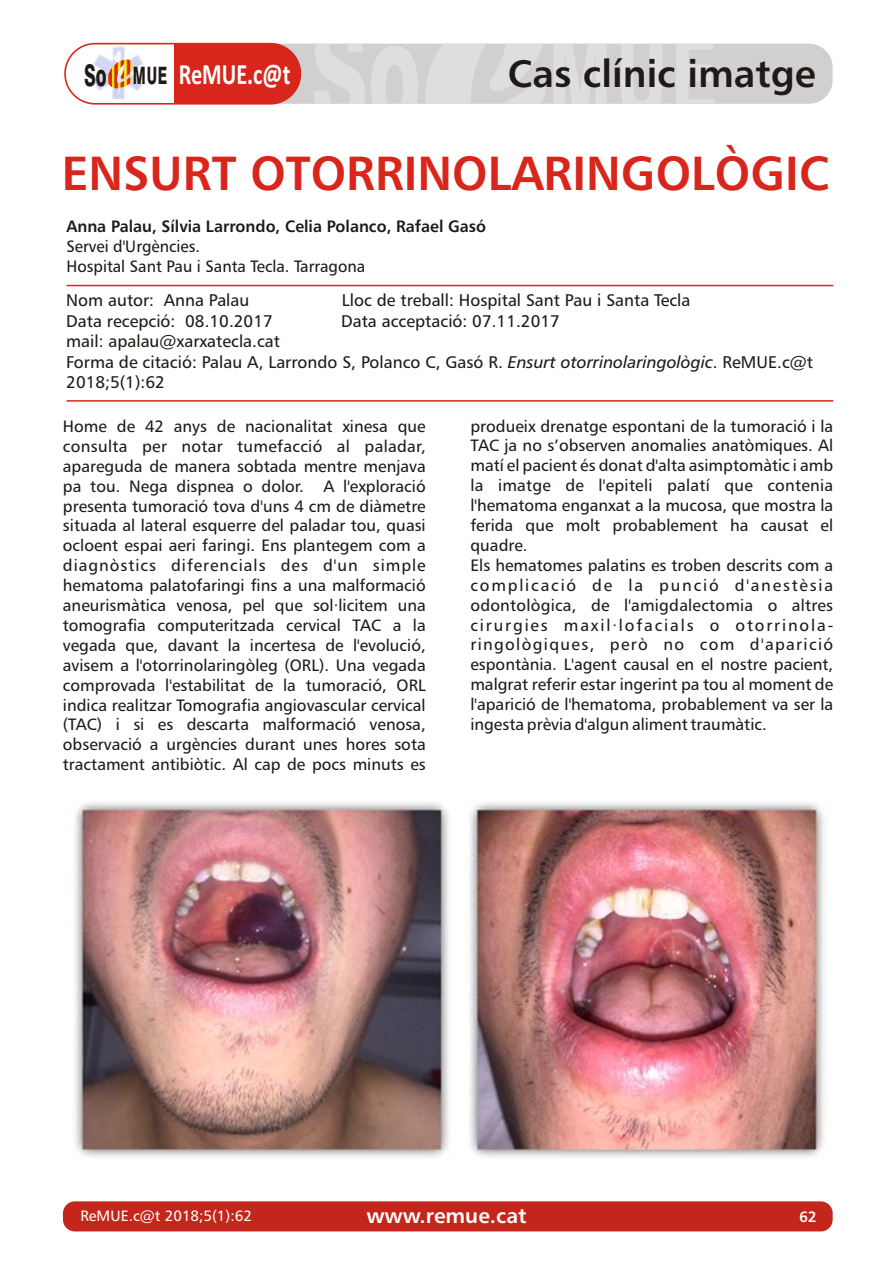
<style>
.page{position:relative;width:893px;height:1263px;background:#fff}
.page>*{position:absolute;margin:0;border:0;box-sizing:border-box;transform-origin:0 0}
.t1{font:48px "Humanist 777 BT Roman B,Bold";color:#d9261c}
.t2{font:38.25px "Humanist 777 BT Roman B,Bold";color:#1f1a17}
.t3{font:700 29.55px "Calibri";color:#fff;scale:.76 1}
.t4{font:21px "Humanist 777 BT Roman B,Bold";color:#fff}
.t5{font:16.95px/20.5px "Humanist 777 BT Roman B";color:#1f1a17}
.t6{font:16.5px/20px "Humanist 777 BT Roman B";color:#1f1a17}
.t7{font:16.5px "Humanist 777 BT Roman B,Bold";color:#1f1a17}
.t8{font:15px "Humanist 777 BT Roman B";color:#fff}
.t9{font:15px "Humanist 777 BT Roman B,Bold";color:#fff}
.s1{font-family:"Swiss 721 BT";font-weight:800;font-size:29.85px;color:#1f1a17}
.s2{font-family:"Swiss 721 BT";font-weight:800;font-size:24px;color:#1f1a17}
.s3{font-family:"Humanist 777 BT Roman B,Italic"}
</style>
<div class="page">
<hr style="left:66px;top:285px;width:767px;height:1px;background:#d9261c">
<hr style="left:66px;top:400px;width:767px;height:2px;background:#d9261c">
<div style="left:63px;top:1201px;width:770px;height:30px;background:#c4261c;border-radius:12px"></div>
<svg style="left:64px;top:43px;width:769px;height:62px;background:#dcbdbb"></svg>
<img style="left:74px;top:802px;width:752px;height:355px">
<h3 class="t3" style="left:84px;top:62px;width:273px"><span class="s1">So</span> <span class="s2">MUE</span> ReMUE.c@t</h3>
<h2 class="t2" style="left:508px;top:58px;width:309px">Cas clínic imatge</h2>
<h1 class="t1" style="left:62px;top:154px;width:769px">ENSURT OTORRINOLARINGOLÒGIC</h1>
<p class="t7" style="left:66px;top:219px;width:421px">Anna Palau, Sílvia Larrondo, Celia Polanco, Rafael Gasó</p>
<p class="t6" style="left:66px;top:238px;width:300px">Servei d'Urgències.<br>Hospital Sant Pau i Santa Tecla. Tarragona</p>
<p class="t5" style="left:66px;top:292px;width:185px">Nom autor: Anna Palau</p>
<p class="t5" style="left:342px;top:292px;width:350px">Lloc de treball: Hospital Sant Pau i Santa Tecla</p>
<p class="t5" style="left:66px;top:312px;width:208px">Data recepció: 08.10.2017</p>
<p class="t5" style="left:341px;top:312px;width:220px">Data acceptació: 07.11.2017</p>
<p class="t5" style="left:66px;top:333px;width:748px">mail: apalau@xarxatecla.cat<br>Forma de citació: Palau A, Larrondo S, Polanco C, Gasó R. <span class="s3">Ensurt otorrinolaringològic</span>. ReMUE.c@t<br>2018;5(1):62</p>
<p class="t6" style="left:63px;top:418px;width:364px;text-align:justify">Home de 42 anys de nacionalitat xinesa que consulta per notar tumefacció al paladar, apareguda de manera sobtada mentre menjava pa tou. Nega dispnea o dolor. A l'exploració presenta tumoració tova d'uns 4 cm de diàmetre situada al lateral esquerre del paladar tou, quasi ocloent espai aeri faringi. Ens plantegem com a diagnòstics diferencials des d'un simple hematoma palatofaringi fins a una malformació aneurismàtica venosa, pel que sol·licitem una tomografia computeritzada cervical TAC a la vegada que, davant la incertesa de l'evolució, avisem a l'otorrinolaringòleg (ORL). Una vegada comprovada l'estabilitat de la tumoració, ORL indica realitzar Tomografia angiovascular cervical (TAC) i si es descarta malformació venosa, observació a urgències durant unes hores sota tractament antibiòtic. Al cap de pocs minuts es</p>
<p class="t6" style="left:470px;top:417px;width:364px">produeix drenatge espontani de la tumoració i la TAC ja no s’observen anomalies anatòmiques. Al matí el pacient és donat d'alta asimptomàtic i amb la imatge de l'epiteli palatí que contenia l'hematoma enganxat a la mucosa, que mostra la ferida que molt probablement ha causat el quadre.<br>Els hematomes palatins es troben descrits com a complicació de la punció d'anestèsia odontològica, de l'amigdalectomia o altres cirurgies maxil·lofacials o otorrinola&shy;ringològiques, però no com d'aparició espontània. L'agent causal en el nostre pacient, malgrat referir estar ingerint pa tou al moment de l'aparició de l'hematoma, probablement va ser la ingesta prèvia d'algun aliment traumàtic.</p>
<p class="t8" style="left:80px;top:1210px;width:173px">ReMUE.c@t 2018;5(1):62</p>
<p class="t4" style="left:366px;top:1207px;width:162px">www.remue.cat</p>
<p class="t9" style="left:799px;top:1210px;width:19px">62</p>
</div>
